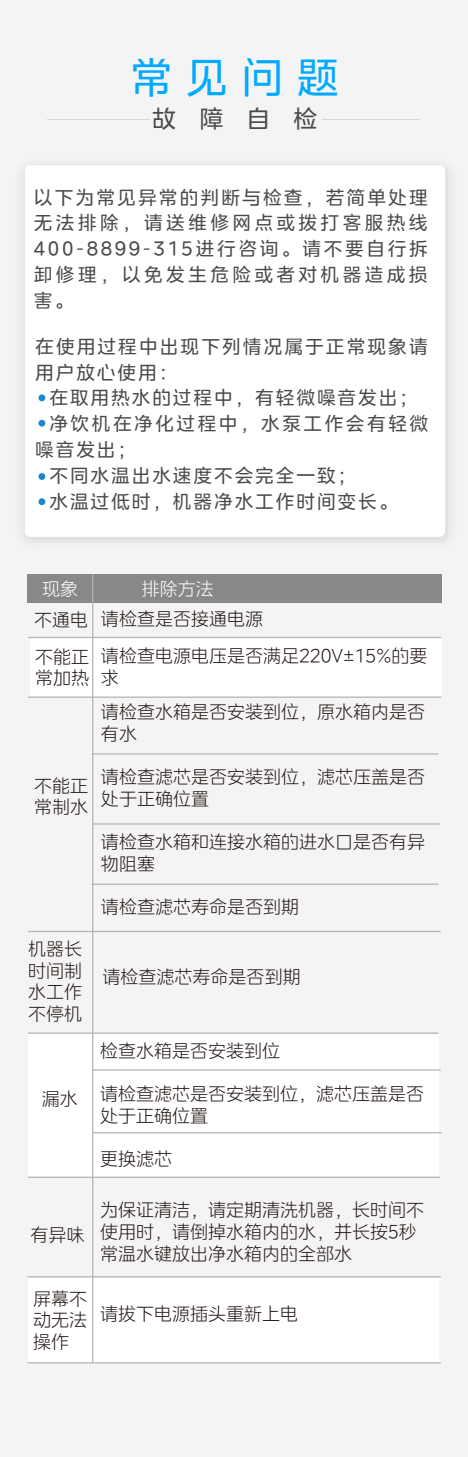
<style>
.page{position:relative;width:468px;height:1457px;background:#f5f4f4}
.page>*{position:absolute;margin:0;border:0;box-sizing:border-box;transform-origin:0 0}
.t1{font:42px "MEIDITYPE";color:#0af}
.t2{font:24px "MEIDITYPE";color:#4c4948}
.t3{font:18.6px/25.8px "MEIDITYPE";letter-spacing:.11em;color:#4c4948;text-align:justify}
.t4{font:18.6px "MEIDITYPE";letter-spacing:.13em;color:#4c4948}
.t5{font:300 18px/21.6px "MEIDITYPE";color:#231815}
.t6{font:300 18px "MEIDITYPE";color:#fff}
</style>
<div class="page">
<div style="left:29px;top:1277px;width:410px;height:86px;background:#fff"></div>
<hr style="left:321px;top:119px;width:98px;height:1px;background:#d6d6d6">
<div style="left:25px;top:165px;width:420px;height:372px;background:#fff;border-radius:6px"></div>
<hr style="left:47px;top:119px;width:103px;height:1px;background:#d6d6d6">
<div style="left:28px;top:1033px;width:410px;height:144px;background:#fff"></div>
<div style="left:30px;top:637px;width:411px;height:60px;background:#fff"></div>
<div style="left:27px;top:574px;width:66px;height:29px;background:#888"></div>
<div style="left:93px;top:574px;width:348px;height:29px;background:#888"></div>
<hr style="left:92px;top:574px;width:1px;height:789px;background:#b4b4b5">
<hr style="left:28px;top:637px;width:413px;height:1px;background:#b4b4b5">
<hr style="left:28px;top:696px;width:413px;height:2px;background:#b4b4b5">
<hr style="left:92px;top:753px;width:346px;height:1px;background:#b4b4b5">
<hr style="left:92px;top:823px;width:348px;height:1px;background:#b4b4b5">
<hr style="left:92px;top:883px;width:346px;height:2px;background:#b4b4b5">
<hr style="left:28px;top:931px;width:413px;height:1px;background:#b4b4b5">
<hr style="left:28px;top:1032px;width:410px;height:2px;background:#b4b4b5">
<hr style="left:93px;top:1069px;width:347px;height:1px;background:#b4b4b5">
<hr style="left:93px;top:1132px;width:348px;height:1px;background:#b4b4b5">
<hr style="left:28px;top:1176px;width:412px;height:2px;background:#b4b4b5">
<hr style="left:27px;top:1276px;width:414px;height:1px;background:#b4b4b5">
<hr style="left:27px;top:1362px;width:414px;height:1px;background:#b4b4b5">
<div style="left:38px;top:394px;width:7px;height:7px;background:#1b89c9;border-radius:50%"></div>
<div style="left:38px;top:420px;width:7px;height:7px;background:#1b89c9;border-radius:50%"></div>
<div style="left:38px;top:473px;width:7px;height:7px;background:#1b89c9;border-radius:50%"></div>
<div style="left:38px;top:498px;width:7px;height:7px;background:#1b89c9;border-radius:50%"></div>
<h1 class="t1" style="left:130px;top:54px;width:210px">常见问题</h1>
<h2 class="t2" style="left:152px;top:105px;width:167px">故障自检</h2>
<p class="t3" style="left:34px;top:184px;width:395px">以下为常见异常的判断与检查，若简单处理无法排除，请送维修网点或拨打客服热线400-8899-315进行咨询。请不要自行拆卸修理，以免发生危险或者对机器造成损害。</p>
<p class="t3" style="left:35px;top:333px;width:394px">在使用过程中出现下列情况属于正常现象请用户放心使用：</p>
<p class="t3" style="left:49px;top:385px;width:370px">在取用热水的过程中，有轻微噪音发出；</p>
<p class="t4" style="left:49px;top:413px;width:380px">净饮机在净化过程中，水泵工作会有轻微</p>
<p class="t3" style="left:35px;top:437px;width:102px">噪音发出；</p>
<p class="t3" style="left:49px;top:463px;width:308px">不同水温出水速度不会完全一致；</p>
<p class="t3" style="left:49px;top:489px;width:349px">水温过低时，机器净水工作时间变长。</p>
<p class="t6" style="left:42px;top:578px;width:37px">现象</p>
<p class="t6" style="left:142px;top:578px;width:74px">排除方法</p>
<p class="t5" style="left:34px;top:601px;width:230px;line-height:37.2px">不通电 请检查是否接通电源不能正</p>
<p class="t5" style="left:35px;top:667px;width:55px">常加热</p>
<p class="t5" style="left:101px;top:645px;width:328px">请检查电源电压是否满足220V±15%的要求</p>
<p class="t5" style="left:34px;top:775px;width:55px">不能正常制水</p>
<p class="t5" style="left:28px;top:938px;width:55px;text-align:justify">机器长时间制水工作不停机</p>
<p class="t5" style="left:42px;top:1088px;width:38px">漏水</p>
<p class="t5" style="left:101px;top:701px;width:325px">请检查水箱是否安装到位，原水箱内是否有水</p>
<p class="t5" style="left:101px;top:766px;width:325px">请检查滤芯是否安装到位，滤芯压盖是否处于正确位置</p>
<p class="t5" style="left:101px;top:831px;width:325px">请检查水箱和连接水箱的进水口是否有异物阻塞</p>
<p class="t5" style="left:101px;top:896px;width:199px">请检查滤芯寿命是否到期</p>
<p class="t5" style="left:103px;top:966px;width:199px">请检查滤芯寿命是否到期</p>
<p class="t5" style="left:100px;top:1040px;width:181px">检查水箱是否安装到位</p>
<p class="t5" style="left:100px;top:1083px;width:325px">请检查滤芯是否安装到位，滤芯压盖是否处于正确位置</p>
<p class="t5" style="left:100px;top:1148px;width:73px">更换滤芯</p>
<p class="t5" style="left:30px;top:1224px;width:56px">有异味</p>
<p class="t5" style="left:33px;top:1288px;width:55px;text-align:justify">屏幕不动无法操作</p>
<p class="t5" style="left:100px;top:1199px;width:325px">为保证清洁，请定期清洗机器，长时间不使用时，请倒掉水箱内的水，并长按5秒常温水键放出净水箱内的全部水</p>
<p class="t5" style="left:100px;top:1303px;width:199px">请拔下电源插头重新上电</p>
</div>
